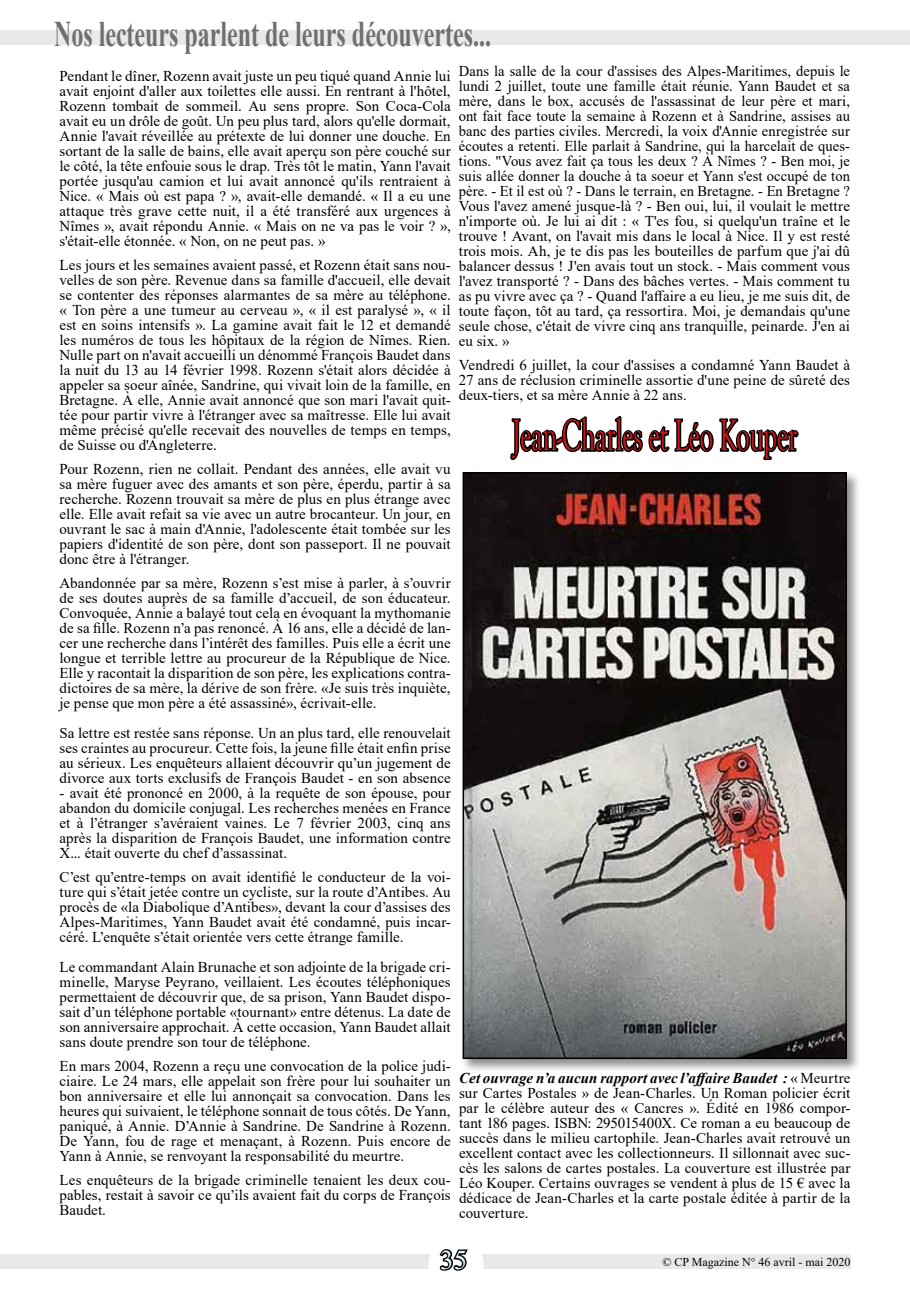
<style>
.page{position:relative;width:910px;height:1293px;background:#fff}
.page>*{position:absolute;margin:0;border:0;box-sizing:border-box;transform-origin:0 0}
.t1{font:45px "Goudy Old Style T";color:#cd171a;scale:.59 1}
.t2{font:700 36px "Times New Roman";color:#706f6f;scale:.67 1}
.t3{font:27px "Times New Roman";color:#dff2fd}
.t4{font:15px/15px "Times New Roman";letter-spacing:.005em;color:#000;text-align:justify}
.t5{font:12px "Times New Roman";color:#000}
.s1{font-weight:700;font-style:italic}
</style>
<div class="page">
<div style="left:0;top:1254px;width:850px;height:14px;background:#e9e9e9"></div>
<div style="left:0;top:30px;width:910px;height:14px;background:#e9e9e9"></div>
<div style="left:428px;top:1236px;width:56px;height:56px;background:#fff;border-radius:50%"></div>
<svg style="left:439px;top:1249px;width:29px;height:22px"></svg>
<div style="left:460px;top:470px;width:401px;height:603px;background:#000;opacity:.45"></div>
<img style="left:466px;top:475px;width:378px;height:581px">
<div style="left:463px;top:472px;width:384px;height:587px;border:2px solid #000"></div>
<svg style="left:509px;top:416px;width:292px;height:89px"></svg>
<h2 class="t2" style="left:54px;top:8px;width:654px">Nos lecteurs parlent de leurs découvertes...</h2>
<p class="t4" style="left:459px;top:63px;width:393px">Dans la salle de la cour d'assises des Alpes-Maritimes, depuis le lundi 2 juillet, toute une famille était réunie. Yann Baudet et sa mère, dans le box, accusés de l'assassinat de leur père et mari, ont fait face toute la semaine à Rozenn et à Sandrine, assises au banc des parties civiles. Mercredi, la voix d'Annie enregistrée sur écoutes a retenti. Elle parlait à Sandrine, qui la harcelait de ques&shy;tions. "Vous avez fait ça tous les deux ? À Nîmes ? - Ben moi, je suis allée donner la douche à ta soeur et Yann s'est occupé de ton père. - Et il est où ? - Dans le terrain, en Bretagne. - En Bretagne ?<br>Vous l'avez amené jusque-là ? - Ben oui, lui, il voulait le mettre n'importe où. Je lui ai dit : « T'es fou, si quelqu'un traîne et le trouve ! Avant, on l'avait mis dans le local à Nice. Il y est resté trois mois. Ah, je te dis pas les bouteilles de parfum que j'ai dû balancer dessus ! J'en avais tout un stock. - Mais comment vous l'avez transporté ? - Dans des bâches vertes. - Mais comment tu as pu vivre avec ça ? - Quand l'affaire a eu lieu, je me suis dit, de toute façon, tôt au tard, ça ressortira. Moi, je demandais qu'une seule chose, c'était de vivre cinq ans tranquille, peinarde. J'en ai eu six. »</p>
<p class="t4" style="left:459px;top:357px;width:393px">Vendredi 6 juillet, la cour d'assises a condamné Yann Baudet à 27 ans de réclusion criminelle assortie d'une peine de sûreté des deux-tiers, et sa mère Annie à 22 ans.</p>
<p class="t4" style="left:60px;top:68px;width:393px">Pendant le dîner, Rozenn avait juste un peu tiqué quand Annie lui avait enjoint d'aller aux toilettes elle aussi. En rentrant à l'hôtel, Rozenn tombait de sommeil. Au sens propre. Son Coca-Cola avait eu un drôle de goût. Un peu plus tard, alors qu'elle dormait, Annie l'avait réveillée au prétexte de lui donner une douche. En sortant de la salle de bains, elle avait aperçu son père couché sur le côté, la tête enfouie sous le drap. Très tôt le matin, Yann l'avait portée jusqu'au camion et lui avait annoncé qu'ils rentraient à Nice. « Mais où est papa ? », avait-elle demandé. « Il a eu une attaque très grave cette nuit, il a été transféré aux urgences à Nîmes », avait répondu Annie. « Mais on ne va pas le voir ? », s'était-elle étonnée. « Non, on ne peut pas. »</p>
<p class="t4" style="left:60px;top:257px;width:393px">Les jours et les semaines avaient passé, et Rozenn était sans nou&shy;velles de son père. Revenue dans sa famille d'accueil, elle devait se contenter des réponses alarmantes de sa mère au téléphone. « Ton père a une tumeur au cerveau », « il est paralysé », « il est en soins intensifs ». La gamine avait fait le 12 et demandé les numéros de tous les hôpitaux de la région de Nîmes. Rien.<br>Nulle part on n'avait accueilli un dénommé François Baudet dans la nuit du 13 au 14 février 1998. Rozenn s'était alors décidée à appeler sa soeur aînée, Sandrine, qui vivait loin de la famille, en Bretagne. À elle, Annie avait annoncé que son mari l'avait quit&shy;tée pour partir vivre à l'étranger avec sa maîtresse. Elle lui avait même précisé qu'elle recevait des nouvelles de temps en temps, de Suisse ou d'Angleterre.</p>
<p class="t4" style="left:60px;top:461px;width:393px">Pour Rozenn, rien ne collait. Pendant des années, elle avait vu sa mère fuguer avec des amants et son père, éperdu, partir à sa recherche. Rozenn trouvait sa mère de plus en plus étrange avec elle. Elle avait refait sa vie avec un autre brocanteur. Un jour, en ouvrant le sac à main d'Annie, l'adolescente était tombée sur les papiers d'identité de son père, dont son passeport. Il ne pouvait donc être à l'étranger.</p>
<p class="t4" style="left:60px;top:575px;width:393px">Abandonnée par sa mère, Rozenn s’est mise à parler, à s’ouvrir de ses doutes auprès de sa famille d’accueil, de son éducateur.<br>Convoquée, Annie a balayé tout cela en évoquant la mythomanie de sa fille. Rozenn n’a pas renoncé. À 16 ans, elle a décidé de lan&shy;cer une recherche dans l’intérêt des familles. Puis elle a écrit une longue et terrible lettre au procureur de la République de Nice.<br>Elle y racontait la disparition de son père, les explications contra&shy;dictoires de sa mère, la dérive de son frère. «Je suis très inquiète, je pense que mon père a été assassiné», écrivait-elle.</p>
<p class="t4" style="left:60px;top:725px;width:393px">Sa lettre est restée sans réponse. Un an plus tard, elle renouvelait ses craintes au procureur. Cette fois, la jeune fille était enfin prise au sérieux. Les enquêteurs allaient découvrir qu’un jugement de divorce aux torts exclusifs de François Baudet - en son absence</p>
<p class="t4" style="left:60px;top:785px;width:393px">- avait été prononcé en 2000, à la requête de son épouse, pour abandon du domicile conjugal. Les recherches menées en France et à l’étranger s’avéraient vaines. Le 7 février 2003, cinq ans après la disparition de François Baudet, une information contre X... était ouverte du chef d’assassinat.</p>
<p class="t4" style="left:60px;top:869px;width:393px">C’est qu’entre-temps on avait identifié le conducteur de la voi&shy;ture qui s’était jetée contre un cycliste, sur la route d’Antibes. Au procès de «la Diabolique d’Antibes», devant la cour d’assises des Alpes-Maritimes, Yann Baudet avait été condamné, puis incar&shy;céré. L’enquête s’était orientée vers cette étrange famille.</p>
<p class="t4" style="left:60px;top:959px;width:393px">Le commandant Alain Brunache et son adjointe de la brigade cri&shy;minelle, Maryse Peyrano, veillaient. Les écoutes téléphoniques permettaient de découvrir que, de sa prison, Yann Baudet dispo&shy;sait d’un téléphone portable «tournant» entre détenus. La date de son anniversaire approchait. À cette occasion, Yann Baudet allait sans doute prendre son tour de téléphone.</p>
<p class="t4" style="left:60px;top:1058px;width:393px">En mars 2004, Rozenn a reçu une convocation de la police judi&shy;ciaire. Le 24 mars, elle appelait son frère pour lui souhaiter un bon anniversaire et elle lui annonçait sa convocation. Dans les heures qui suivaient, le téléphone sonnait de tous côtés. De Yann, paniqué, à Annie. D’Annie à Sandrine. De Sandrine à Rozenn.<br>De Yann, fou de rage et menaçant, à Rozenn. Puis encore de Yann à Annie, se renvoyant la responsabilité du meurtre.</p>
<p class="t4" style="left:60px;top:1172px;width:393px">Les enquêteurs de la brigade criminelle tenaient les deux cou&shy;pables, restait à savoir ce qu’ils avaient fait du corps de François Baudet.</p>
<h1 class="t1" style="left:512px;top:411px;width:484px">Jean-Charles et Léo Kouper</h1>
<p class="t4" style="left:459px;top:1069px;width:393px"><span class="s1">Cet ouvrage n’a aucun rapport avec l’affaire Baudet :</span> « Meurtre sur Cartes Postales » de Jean-Charles. Un Roman policier écrit par le célèbre auteur des « Cancres ». Édité en 1986 compor&shy;tant 186 pages. ISBN: 295015400X. Ce roman a eu beaucoup de succès dans le milieu cartophile. Jean-Charles avait retrouvé un excellent contact avec les collectionneurs. Il sillonnait avec suc&shy;cès les salons de cartes postales. La couverture est illustrée par Léo Kouper. Certains ouvrages se vendent à plus de 15 € avec la dédicace de Jean-Charles et la carte postale éditée à partir de la couverture.</p>
<h3 class="t3" style="left:440px;top:1240px;width:28px">35</h3>
<p class="t5" style="left:662px;top:1253px;width:190px">© CP Magazine N° 46 avril - mai 2020</p>
</div>
